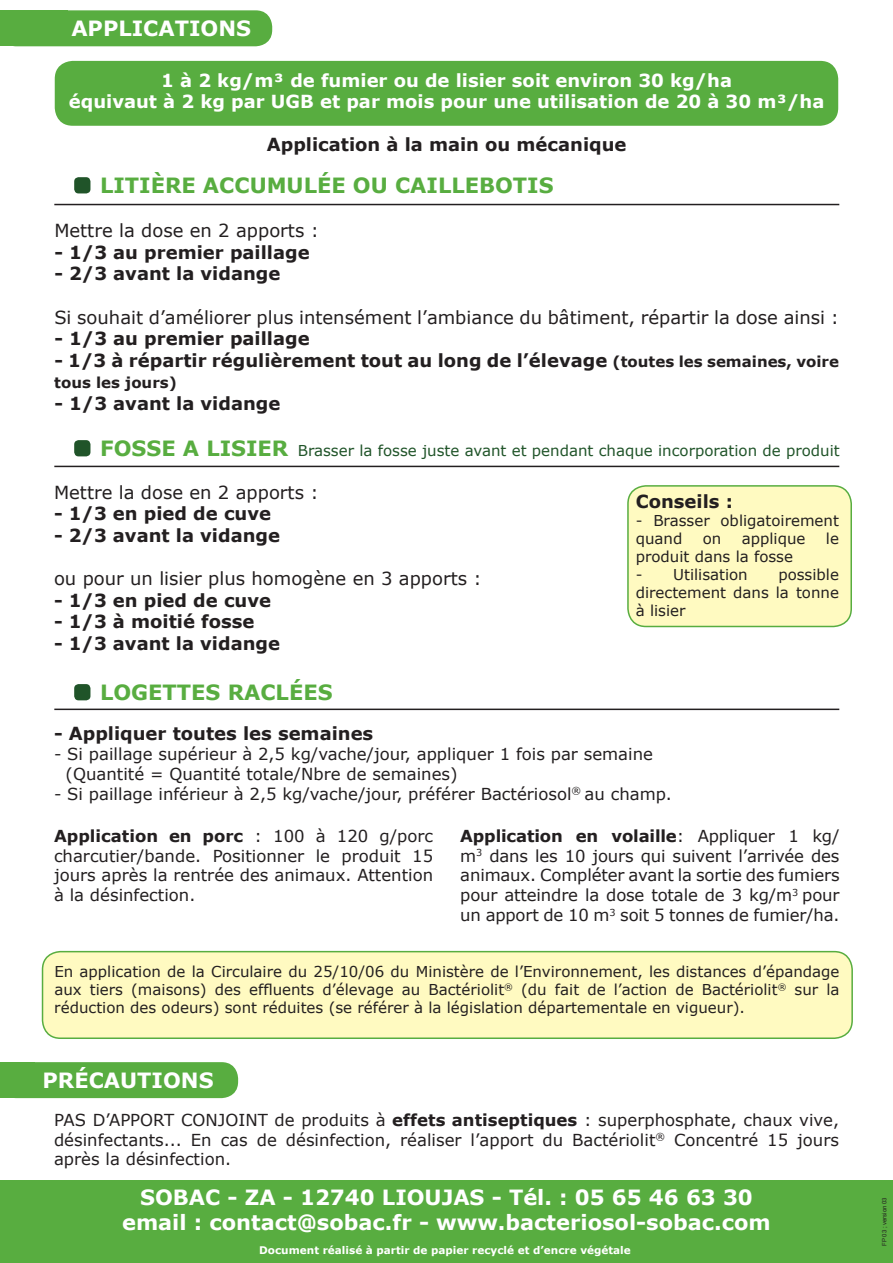
<style>
.page{position:relative;width:893px;height:1263px;background:#fff}
.page>*{position:absolute;margin:0;border:0;box-sizing:border-box;transform-origin:0 0}
.t1{font:700 21px/25.2px "Verdana";color:#fff;text-align:center}
.t2{font:700 21px "Verdana";color:#58ad40}
.t3{font:700 18px "Verdana";color:#231f20}
.t4{font:18px "Verdana";color:#231f20}
.t5{font:700 18px/21.6px "Verdana";color:#fff;text-align:center}
.t6{font:16.5px/19.8px "Verdana";color:#231f20;text-align:justify}
.t7{font:15px/18px "Verdana";color:#231f20;text-align:justify}
.t8{font:15px "Verdana";color:#205429}
.t9{font:700 15px "Verdana";color:#231f20}
.t10{font:700 10.5px "Verdana";color:#fff}
.t11{font:6px "Arial";color:#231f20}
.s1{font-size:15px}
.s2{font-weight:700;font-size:21px;color:#58ad40}
.s3{font-weight:700}
</style>
<div class="page">
<div style="left:55px;top:61px;width:783px;height:65px;background:#58ad40;border-radius:18px"></div>
<div style="left:628px;top:486px;width:223px;height:140px;background:#fffac1;border-radius:18px"></div>
<div style="left:627px;top:485px;width:225px;height:142px;border:2px solid #58ad40;border-radius:18px"></div>
<div style="left:0;top:10px;width:272px;height:36px;background:#58ad40;border-radius:16px"></div>
<div style="left:0;top:1062px;width:238px;height:36px;background:#58ad40;border-radius:16px"></div>
<div style="left:0;top:1180px;width:893px;height:83px;background:#58ad40"></div>
<div style="left:74px;top:177px;width:16px;height:16px;background:#205429;border-radius:4px"></div>
<div style="left:74px;top:440px;width:16px;height:16px;background:#205429;border-radius:4px"></div>
<div style="left:74px;top:684px;width:16px;height:16px;background:#205429;border-radius:4px"></div>
<hr style="left:54px;top:466px;width:785px;height:1px;background:#231f20">
<hr style="left:54px;top:204px;width:785px;height:1px;background:#231f20">
<hr style="left:54px;top:709px;width:785px;height:1px;background:#231f20">
<div style="left:43px;top:952px;width:809px;height:86px;background:#fffac1;border-radius:18px"></div>
<div style="left:42px;top:951px;width:811px;height:88px;border:2px solid #58ad40;border-radius:18px"></div>
<div style="left:0;top:10px;width:68px;height:36px;background:#58ad40"></div>
<div style="left:0;top:1062px;width:34px;height:36px;background:#58ad40"></div>
<p class="t1" style="left:71px;top:15px;width:181px">APPLICATIONS</p>
<p class="t5" style="left:69px;top:69px;width:757px">1 à 2 kg/m³ de fumier ou de lisier soit environ 30 kg/ha<br>équivaut à 2 kg par UGB et par mois pour une utilisation de 20 à 30 m³/ha</p>
<p class="t3" style="left:267px;top:133px;width:361px">Application à la main ou mécanique</p>
<p class="t2" style="left:100px;top:172px;width:455px">LITIÈRE ACCUMULÉE OU CAILLEBOTIS</p>
<p class="t4" style="left:54px;top:219px;width:266px">Mettre la dose en 2 apports :</p>
<p class="t3" style="left:54px;top:241px;width:257px">- 1/3 au premier paillage</p>
<p class="t3" style="left:54px;top:262px;width:228px">- 2/3 avant la vidange</p>
<p class="t4" style="left:54px;top:305px;width:786px">Si souhait d’améliorer plus intensément l’ambiance du bâtiment, répartir la dose ainsi :</p>
<p class="t3" style="left:54px;top:327px;width:257px">- 1/3 au premier paillage</p>
<p class="t3" style="left:54px;top:349px;width:786px">- 1/3 à répartir régulièrement tout au long de l’élevage <span class="s1">(toutes les semaines, voire</span></p>
<p class="t9" style="left:54px;top:373px;width:124px">tous les jours)</p>
<p class="t3" style="left:54px;top:392px;width:228px">- 1/3 avant la vidange</p>
<p class="t8" style="left:100px;top:440px;width:741px"><span class="s2">FOSSE A LISIER</span> Brasser la fosse juste avant et pendant chaque incorporation de produit</p>
<p class="t4" style="left:54px;top:481px;width:266px">Mettre la dose en 2 apports :</p>
<p class="t3" style="left:54px;top:502px;width:219px">- 1/3 en pied de cuve</p>
<p class="t3" style="left:54px;top:524px;width:228px">- 2/3 avant la vidange</p>
<p class="t4" style="left:54px;top:567px;width:429px">ou pour un lisier plus homogène en 3 apports :</p>
<p class="t3" style="left:54px;top:589px;width:219px">- 1/3 en pied de cuve</p>
<p class="t3" style="left:54px;top:610px;width:202px">- 1/3 à moitié fosse</p>
<p class="t3" style="left:54px;top:632px;width:228px">- 1/3 avant la vidange</p>
<p class="t2" style="left:100px;top:679px;width:234px">LOGETTES RACLÉES</p>
<p class="t3" style="left:636px;top:490px;width:99px">Conseils :</p>
<p class="t7" style="left:636px;top:511px;width:205px">- Brasser obligatoirement quand</p>
<p class="t7" style="left:703px;top:529px;width:20px">on</p>
<p class="t7" style="left:742px;top:529px;width:65px">applique</p>
<p class="t7" style="left:826px;top:529px;width:15px">le</p>
<p class="t7" style="left:636px;top:547px;width:159px">produit dans la fosse</p>
<p class="t7" style="left:636px;top:565px;width:114px">- Utilisation</p>
<p class="t7" style="left:636px;top:565px;width:205px;text-indent:143px">possible directement dans la tonne à lisier</p>
<p class="t3" style="left:54px;top:722px;width:321px">- Appliquer toutes les semaines</p>
<p class="t6" style="left:66px;top:744px;width:589px;text-indent:-12px">- Si paillage supérieur à 2,5 kg/vache/jour, appliquer 1 fois par semaine (Quantité = Quantité totale/Nbre de semaines)</p>
<p class="t6" style="left:54px;top:783px;width:619px">- Si paillage inférieur à 2,5 kg/vache/jour, préférer Bactériosol<sup>®</sup> au champ.</p>
<p class="t6" style="left:54px;top:825px;width:381px"><span class="s3">Application en porc</span> : 100 à 120 g/porc charcutier/bande. Positionner le produit 15 jours après la rentrée des animaux. Attention à la désinfection.</p>
<p class="t6" style="left:460px;top:825px;width:381px"><span class="s3">Application en volaille</span>: Appliquer 1 kg/ m<sup>3</sup> dans les 10 jours qui suivent l’arrivée des animaux. Compléter avant la sortie des fumiers pour atteindre la dose totale de 3 kg/m<sup>3</sup> pour un apport de 10 m<sup>3</sup> soit 5 tonnes de fumier/ha.</p>
<p class="t7" style="left:54px;top:962px;width:787px">En application de la Circulaire du 25/10/06 du Ministère de l’Environnement, les distances d’épandage aux tiers (maisons) des effluents d’élevage au Bactériolit<sup>®</sup> (du fait de l’action de Bactériolit<sup>®</sup> sur la réduction des odeurs) sont réduites (se référer à la législation départementale en vigueur).</p>
<p class="t1" style="left:43px;top:1067px;width:173px">PRÉCAUTIONS</p>
<p class="t6" style="left:54px;top:1109px;width:786px">PAS D’APPORT CONJOINT de produits à <span class="s3">effets antiseptiques</span> : superphosphate, chaux vive, désinfectants... En cas de désinfection, réaliser l’apport du Bactériolit<sup>®</sup> Concentré 15 jours après la désinfection.</p>
<p class="t1" style="left:122px;top:1184px;width:650px">SOBAC - ZA - 12740 LIOUJAS - Tél. : 05 65 46 63 30 email : contact@sobac.fr - www.bacteriosol-sobac.com</p>
<p class="t10" style="left:259px;top:1243px;width:373px">Document réalisé à partir de papier recyclé et d’encre végétale</p>
<p class="t11" style="left:880px;top:1246px;width:50px;rotate:-90deg">FP 03 ; version 03</p>
</div>
